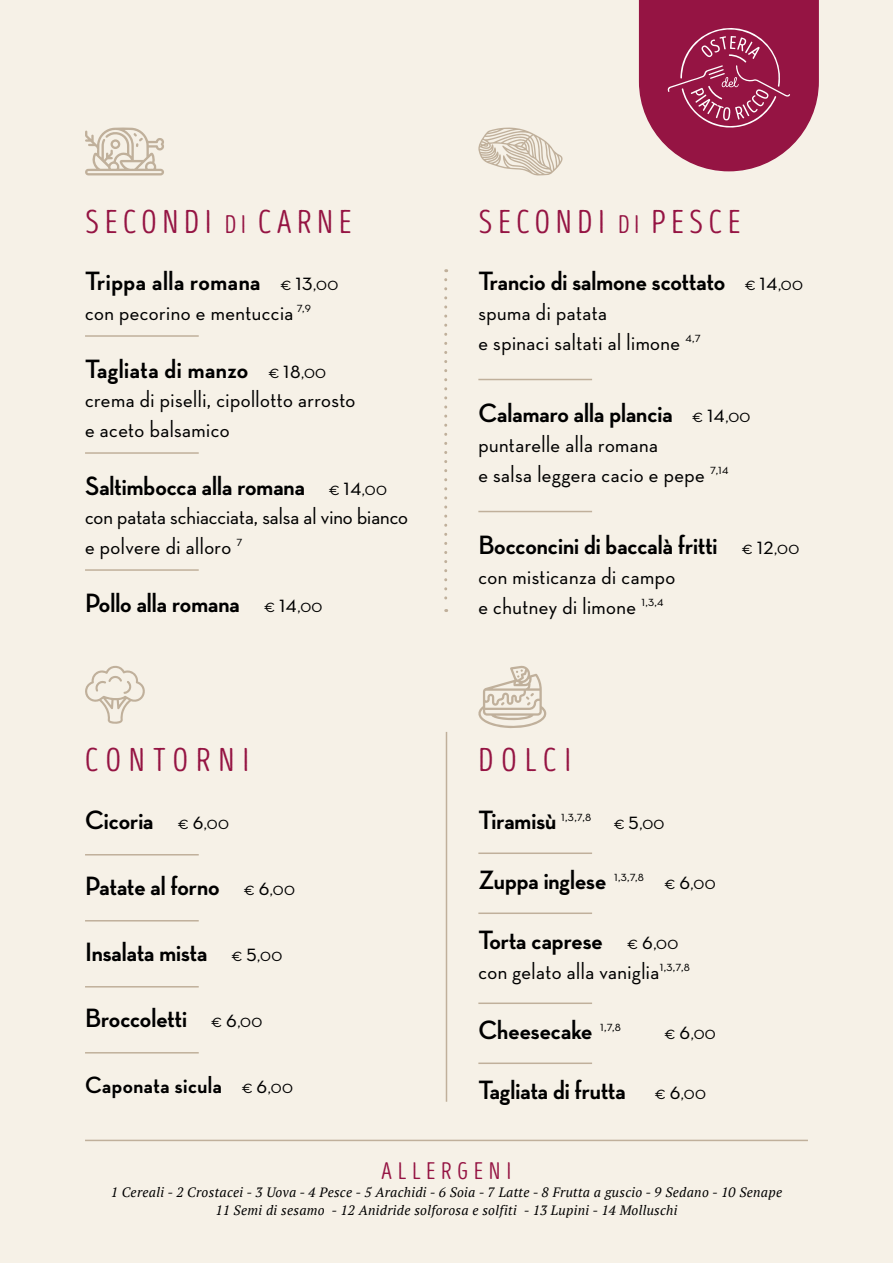
<style>
.page{position:relative;width:893px;height:1263px;background:#f6f1e7}
.page>*{position:absolute;margin:0;border:0;box-sizing:border-box;transform-origin:0 0}
.t1{font:33px "Intro Head R Base";letter-spacing:.17em;color:#951443}
.t2{font:33px "Intro Head R Base";letter-spacing:.24em;color:#951443}
.t3{font:700 27px "Neutra Disp";color:#000}
.t4{font:700 27px "Neutra Disp";letter-spacing:.02em;color:#000}
.t5{font:500 24px/30px "Neutra Disp";letter-spacing:.02em;color:#000}
.t6{font:500 24px/29.2px "Neutra Disp";color:#000}
.t7{font:700 24px "Neutra Disp";letter-spacing:.02em;color:#000}
.t8{font:24px "Intro Head R Base";letter-spacing:.235em;color:#951443}
.t9{font:500 18px "Neutra Disp";color:#000}
.t10{font:italic 13.5px/18px "PT Serif";letter-spacing:.02em;color:#000;text-align:center}
.s1{font-size:25.5px}
.s2{font-weight:500;font-size:18px}
.s3{font-weight:500;font-size:24px}
.s4{font-weight:500}
.s5{font-size:24px}
</style>
<div class="page">
<hr style="left:85px;top:854px;width:114px;height:1px;background:#c0b09b">
<hr style="left:85px;top:920px;width:114px;height:1px;background:#c0b09b">
<hr style="left:85px;top:986px;width:114px;height:1px;background:#c0b09b">
<hr style="left:85px;top:1052px;width:114px;height:1px;background:#c0b09b">
<hr style="left:85px;top:335px;width:114px;height:2px;background:#c0b09b">
<hr style="left:85px;top:452px;width:114px;height:2px;background:#c0b09b">
<hr style="left:85px;top:569px;width:114px;height:2px;background:#c0b09b">
<hr style="left:478px;top:852px;width:114px;height:2px;background:#c0b09b">
<hr style="left:478px;top:912px;width:114px;height:2px;background:#c0b09b">
<hr style="left:478px;top:1002px;width:114px;height:2px;background:#c0b09b">
<hr style="left:478px;top:1062px;width:114px;height:2px;background:#c0b09b">
<svg style="left:639px;top:0;width:180px;height:171px"></svg>
<svg style="left:444px;top:280px;width:3px;height:332px"></svg>
<hr style="left:446px;top:732px;width:1px;height:370px;background:#c0b09b">
<hr style="left:85px;top:1140px;width:723px;height:1px;background:#c0b09b">
<hr style="left:478px;top:379px;width:114px;height:1px;background:#c0b09b">
<hr style="left:478px;top:511px;width:114px;height:1px;background:#c0b09b">
<svg style="left:85px;top:128px;width:79px;height:47px"></svg>
<svg style="left:478px;top:127px;width:84px;height:48px"></svg>
<svg style="left:478px;top:665px;width:69px;height:63px"></svg>
<svg style="left:85px;top:666px;width:60px;height:58px"></svg>
<p class="t1" style="left:85px;top:204px;width:268px">SECONDI <span class="s1">DI</span> CARNE</p>
<p class="t1" style="left:479px;top:204px;width:264px">SECONDI <span class="s1">DI</span> PESCE</p>
<p class="t4" style="left:85px;top:266px;width:255px">Trippa alla romana <span class="s2">€</span> <span class="s3">13</span><span class="s2">,00</span></p>
<p class="t5" style="left:85px;top:296px;width:227px">con pecorino e mentuccia <sup>7,9</sup></p>
<p class="t4" style="left:85px;top:354px;width:243px">Tagliata di manzo <span class="s2">€</span> <span class="s3">18</span><span class="s2">,00</span></p>
<p class="t5" style="left:85px;top:385px;width:272px;line-height:29.2px">crema di piselli, cipollotto arrosto e aceto balsamico</p>
<p class="t3" style="left:85px;top:471px;width:303px">Saltimbocca alla romana <span class="s2">€</span> <span class="s3">14</span><span class="s2">,00</span></p>
<p class="t6" style="left:85px;top:502px;width:325px">con patata schiacciata, salsa al vino bianco e polvere di alloro <sup>7</sup></p>
<p class="t3" style="left:85px;top:588px;width:239px">Pollo alla romana <span class="s2">€</span> <span class="s3">14</span><span class="s2">,00</span></p>
<p class="t2" style="left:85px;top:743px;width:166px">CONTORNI</p>
<p class="t3" style="left:85px;top:804px;width:145px">Cicoria <span class="s2">€</span> <span class="s3">6</span><span class="s2">,00</span></p>
<p class="t3" style="left:85px;top:870px;width:212px">Patate al forno <span class="s2">€</span> <span class="s3">6</span><span class="s2">,00</span></p>
<p class="t3" style="left:85px;top:936px;width:199px">Insalata mista <span class="s2">€</span> <span class="s3">5</span><span class="s2">,00</span></p>
<p class="t3" style="left:85px;top:1002px;width:179px">Broccoletti <span class="s2">€</span> <span class="s3">6</span><span class="s2">,00</span></p>
<p class="t7" style="left:85px;top:1071px;width:209px">Caponata sicula <span class="s2">€</span> <span class="s4">6</span><span class="s2">,00</span></p>
<p class="t3" style="left:478px;top:266px;width:326px">Trancio di salmone scottato <span class="s2">€</span> <span class="s3">14</span><span class="s2">,00</span></p>
<p class="t5" style="left:478px;top:297px;width:224px">spuma di patata<br>e spinaci saltati al limone <sup>4,7</sup></p>
<p class="t3" style="left:478px;top:398px;width:274px">Calamaro alla plancia <span class="s2">€</span> <span class="s3">14</span><span class="s2">,00</span></p>
<p class="t5" style="left:478px;top:429px;width:252px">puntarelle alla romana<br>e salsa leggera cacio e pepe <sup>7,14</sup></p>
<p class="t3" style="left:478px;top:530px;width:322px">Bocconcini di baccalà fritti <span class="s2">€</span> <span class="s3">12</span><span class="s2">,00</span></p>
<p class="t5" style="left:478px;top:561px;width:198px">con misticanza di campo e chutney di limone <sup>1,3,4</sup></p>
<p class="t1" style="left:479px;top:743px;width:94px">DOLCI</p>
<p class="t3" style="left:478px;top:804px;width:188px">Tiramisù <sup>1,3,7,8</sup> <span class="s2">€</span> <span class="s3">5</span><span class="s2">,00</span></p>
<p class="t3" style="left:478px;top:864px;width:239px">Zuppa inglese <sup>1,3,7,8</sup> <span class="s2">€</span> <span class="s3">6</span><span class="s2">,00</span></p>
<p class="t3" style="left:478px;top:924px;width:202px">Torta caprese <span class="s2">€</span> <span class="s3">6</span><span class="s2">,00</span></p>
<p class="t5" style="left:478px;top:955px;width:213px">con gelato alla vaniglia<sup>1,3,7,8</sup></p>
<p class="t3" style="left:478px;top:1014px;width:144px">Cheesecake <sup>1,7,8</sup></p>
<p class="t9" style="left:665px;top:1022px;width:53px">€ <span class="s5">6</span>,00</p>
<p class="t3" style="left:478px;top:1074px;width:229px">Tagliata di frutta <span class="s2">€</span> <span class="s3">6</span><span class="s2">,00</span></p>
<p class="t8" style="left:382px;top:1158px;width:131px">ALLERGENI</p>
<p class="t10" style="left:111px;top:1183px;width:673px">1 Cereali - 2 Crostacei - 3 Uova - 4 Pesce - 5 Arachidi - 6 Soia - 7 Latte - 8 Frutta a guscio - 9 Sedano - 10 Senape<br>11 Semi di sesamo - 12 Anidride solforosa e solfiti - 13 Lupini - 14 Molluschi</p>
</div>
